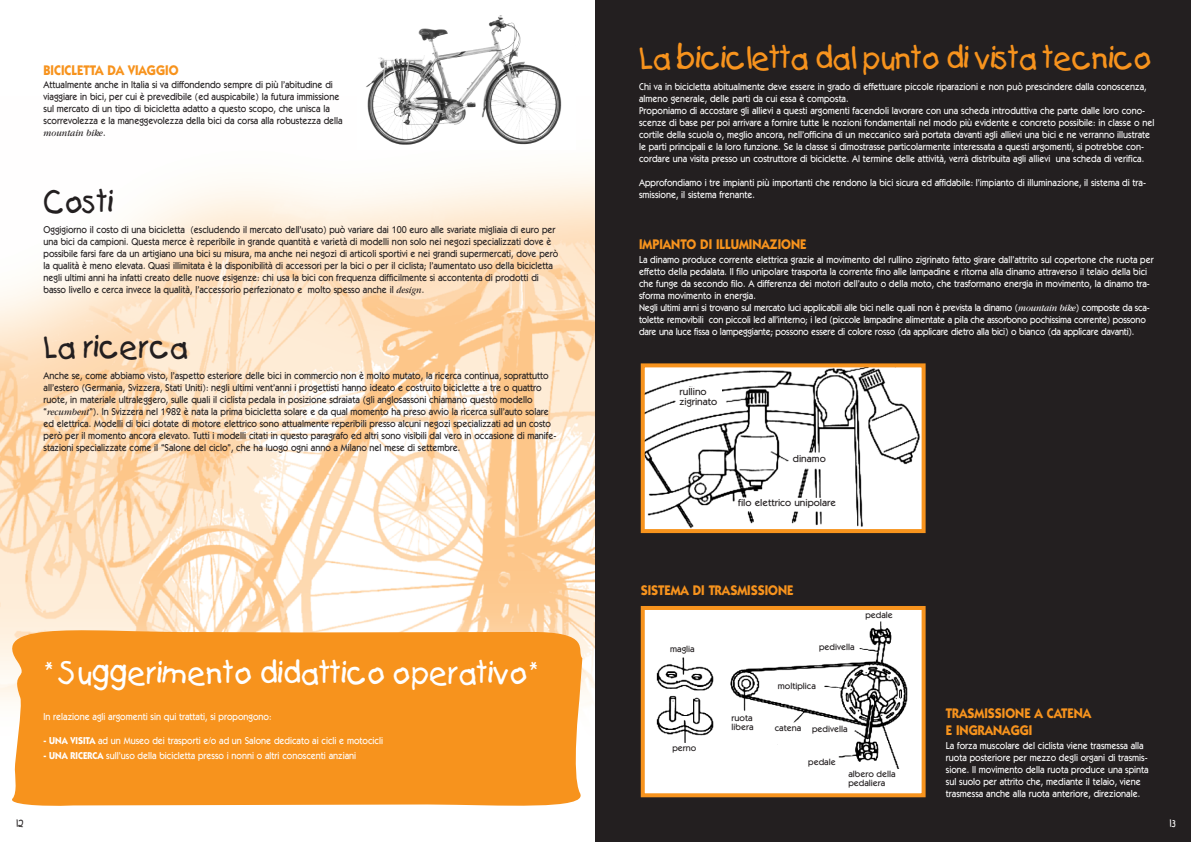
<style>
.page{position:relative;width:1191px;height:842px;background:#fff}
.page>*{position:absolute;margin:0;border:0;box-sizing:border-box;transform-origin:0 0}
.t1{font:30px "Kids";letter-spacing:-.02em;color:#f7931d;scale:.9 1}
.t2{font:30px "Kids";color:#fff;scale:.9 1}
.t3{font:30px "Kids";color:#231f20;scale:.9 1}
.t4{font:700 14px/16.8px "Itc Kabel";color:#f7931d;scale:.9 1}
.t5{font:500 10px/12px "Itc Kabel";color:#fff;scale:.9 1}
.t6{font:500 10px/12px "Itc Kabel";color:#231f20;scale:.9 1}
.t7{font:500 10px/10px "Itc Kabel";color:#231f20}
.t8{font:italic 10px "Garamond";color:#231f20;scale:.9 1}
.t9{font:10px "Kids";color:#231f20;scale:.9 1}
.t10{font:10px "Kids";color:#fff;scale:.9 1}
.t11{font:500 9px/9px "Itc Kabel";color:#231f20}
.s1{font-family:"Itc Kabel";font-weight:500;font-style:normal}
.s2{font-family:"Garamond";font-weight:400;font-style:italic}
.s3{font-weight:700}
</style>
<div class="page">
<img style="left:0;top:169px;width:595px;height:449px">
<div style="left:595px;top:1px;width:595px;height:841px;background:#231f20"></div>
<img style="left:646px;top:368px;width:274px;height:160px">
<div style="left:641px;top:363px;width:284px;height:170px;border:4px solid #f7931d"></div>
<div style="left:643px;top:608px;width:280px;height:187px;background:#fff"></div>
<img style="left:656px;top:621px;width:252px;height:148px">
<div style="left:641px;top:606px;width:284px;height:191px;border:4px solid #f7931d"></div>
<svg style="left:0;top:618px;width:595px;height:188px;background:#f79f37"></svg>
<img style="left:366px;top:15px;width:196px;height:130px">
<div style="left:678px;top:387px;width:44px;height:23px;background:#fff"></div>
<div style="left:792px;top:454px;width:43px;height:13px;background:#fff"></div>
<div style="left:737px;top:498px;width:101px;height:12px;background:#fff"></div>
<div style="left:669px;top:644px;width:31px;height:13px;background:#fff"></div>
<div style="left:671px;top:744px;width:31px;height:12px;background:#fff"></div>
<div style="left:730px;top:713px;width:31px;height:19px;background:#fff"></div>
<div style="left:777px;top:681px;width:44px;height:10px;background:#fff"></div>
<div style="left:773px;top:724px;width:31px;height:10px;background:#fff"></div>
<div style="left:807px;top:758px;width:30px;height:10px;background:#fff"></div>
<div style="left:811px;top:724px;width:39px;height:10px;background:#fff"></div>
<div style="left:818px;top:643px;width:38px;height:10px;background:#fff"></div>
<div style="left:864px;top:610px;width:30px;height:11px;background:#fff"></div>
<h2 class="t4" style="left:44px;top:62px;width:151px">BICICLETTA DA VIAGGIO</h2>
<p class="t6" style="left:44px;top:80px;width:334px">Attualmente anche in Italia si va diffondendo sempre di più l’abitudine di viaggiare in bici, per cui è prevedibile (ed auspicabile) la futura immissione sul mercato di un tipo di bicicletta adatto a questo scopo, che unisca la scorrevolezza e la maneggevolezza della bici da corsa alla robustezza della</p>
<p class="t8" style="left:44px;top:130px;width:70px">mountain bike<span class="s1">.</span></p>
<h1 class="t3" style="left:44px;top:190px;width:79px">Costi</h1>
<p class="t6" style="left:44px;top:225px;width:573px">Oggigiorno il costo di una bicicletta (escludendo il mercato dell’usato) può variare dai 100 euro alle svariate migliaia di euro per una bici da campioni. Questa merce è reperibile in grande quantità e varietà di modelli non solo nei negozi specializzati dove è possibile farsi fare da un artigiano una bici su misura, ma anche nei negozi di articoli sportivi e nei grandi supermercati, dove però la qualità è meno elevata. Quasi illimitata è la disponibilità di accessori per la bici o per il ciclista; l’aumentato uso della bicicletta negli ultimi anni ha infatti creato delle nuove esigenze: chi usa la bici con frequenza difficilmente si accontenta di prodotti di basso livello e cerca invece la qualità, l’accessorio perfezionato e molto spesso anche il <span class="s2">design</span>.</p>
<h1 class="t3" style="left:44px;top:335px;width:163px">La ricerca</h1>
<p class="t6" style="left:44px;top:370px;width:571px">Anche se, come abbiamo visto, l’aspetto esteriore delle bici in commercio non è molto mutato, la ricerca continua, soprattutto all’estero (Germania, Svizzera, Stati Uniti): negli ultimi vent’anni i progettisti hanno ideato e costruito biciclette a tre o quattro ruote, in materiale ultraleggero, sulle quali il ciclista pedala in posizione sdraiata (gli anglosassoni chiamano questo modello “<span class="s2">recumbent</span>”). In Svizzera nel 1982 è nata la prima bicicletta solare e da qual momento ha preso avvio la ricerca sull’auto solare ed elettrica. Modelli di bici dotate di motore elettrico sono attualmente reperibili presso alcuni negozi specializzati ad un costo però per il momento ancora elevato. Tutti i modelli citati in questo paragrafo ed altri sono visibili dal vero in occasione di manife&shy;stazioni specializzate come il “Salone del ciclo”, che ha luogo ogni anno a Milano nel mese di settembre.</p>
<h1 class="t2" style="left:44px;top:661px;width:550px">* Suggerimento didattico operativo*</h1>
<p class="t5" style="left:44px;top:712px;width:255px">In relazione agli argomenti sin qui trattati, si propongono:</p>
<p class="t5" style="left:44px;top:736px;width:379px"><span class="s3">- UNA VISITA</span> ad un Museo dei trasporti e/o ad un Salone dedicato ai cicli e motocicli</p>
<p class="t5" style="left:44px;top:751px;width:349px"><span class="s3">- UNA RICERCA</span> sull’uso della bicicletta presso i nonni o altri conoscenti anziani</p>
<p class="t9" style="left:16px;top:819px;width:11px">12</p>
<h1 class="t1" style="left:639px;top:46px;width:572px">La bicicletta dal punto di vista tecnico</h1>
<p class="t5" style="left:639px;top:81px;width:574px">Chi va in bicicletta abitualmente deve essere in grado di effettuare piccole riparazioni e non può prescindere dalla conoscenza, almeno generale, delle parti da cui essa è composta.<br>Proponiamo di accostare gli allievi a questi argomenti facendoli lavorare con una scheda introduttiva che parte dalle loro cono&shy;scenze di base per poi arrivare a fornire tutte le nozioni fondamentali nel modo più evidente e concreto possibile: in classe o nel cortile della scuola o, meglio ancora, nell’officina di un meccanico sarà portata davanti agli allievi una bici e ne verranno illustrate le parti principali e la loro funzione. Se la classe si dimostrasse particolarmente interessata a questi argomenti, si potrebbe con&shy;cordare una visita presso un costruttore di biciclette. Al termine delle attività, verrà distribuita agli allievi una scheda di verifica.</p>
<p class="t5" style="left:639px;top:177px;width:565px">Approfondiamo i tre impianti più importanti che rendono la bici sicura ed affidabile: l’impianto di illuminazione, il sistema di tra&shy;smissione, il sistema frenante.</p>
<h2 class="t4" style="left:639px;top:237px;width:187px">IMPIANTO DI ILLUMINAZIONE</h2>
<p class="t5" style="left:639px;top:254px;width:573px">La dinamo produce corrente elettrica grazie al movimento del rullino zigrinato fatto girare dall’attrito sul copertone che ruota per effetto della pedalata. Il filo unipolare trasporta la corrente fino alle lampadine e ritorna alla dinamo attraverso il telaio della bici che funge da secondo filo. A differenza dei motori dell’auto o della moto, che trasformano energia in movimento, la dinamo tra&shy;sforma movimento in energia.<br>Negli ultimi anni si trovano sul mercato luci applicabili alle bici nelle quali non è prevista la dinamo (<span class="s2">mountain bike</span>) composte da sca&shy;tolette removibili con piccoli led all’interno; i led (piccole lampadine alimentate a pila che assorbono pochissima corrente) possono dare una luce fissa o lampeggiante; possono essere di colore rosso (da applicare dietro alla bici) o bianco (da applicare davanti).</p>
<p class="t7" style="left:679px;top:387px;width:39px">rullino zigrinato</p>
<p class="t7" style="left:793px;top:455px;width:34px">dinamo</p>
<p class="t7" style="left:738px;top:499px;width:99px">filo elettrico unipolare</p>
<h2 class="t4" style="left:640px;top:583px;width:171px">SISTEMA DI TRASMISSIONE</h2>
<p class="t11" style="left:670px;top:645px;width:26px">maglia</p>
<p class="t11" style="left:819px;top:644px;width:37px">pedivella</p>
<p class="t11" style="left:672px;top:744px;width:26px">perno</p>
<p class="t11" style="left:731px;top:714px;width:23px">ruota libera</p>
<p class="t11" style="left:778px;top:682px;width:39px">moltiplica</p>
<p class="t11" style="left:774px;top:724px;width:28px">catena</p>
<p class="t11" style="left:808px;top:758px;width:29px">pedale</p>
<p class="t11" style="left:812px;top:725px;width:37px">pedivella</p>
<p class="t11" style="left:865px;top:611px;width:29px">pedale</p>
<p class="t11" style="left:848px;top:770px;width:49px">albero della pedaliera</p>
<h2 class="t4" style="left:946px;top:706px;width:163px">TRASMISSIONE A CATENA<br>E INGRANAGGI</h2>
<p class="t5" style="left:946px;top:740px;width:227px">La forza muscolare del ciclista viene trasmessa alla ruota posteriore per mezzo degli organi di trasmis&shy;sione. Il movimento della ruota produce una spinta sul suolo per attrito che, mediante il telaio, viene trasmessa anche alla ruota anteriore, direzionale.</p>
<p class="t10" style="left:1168px;top:819px;width:9px">13</p>
</div>
